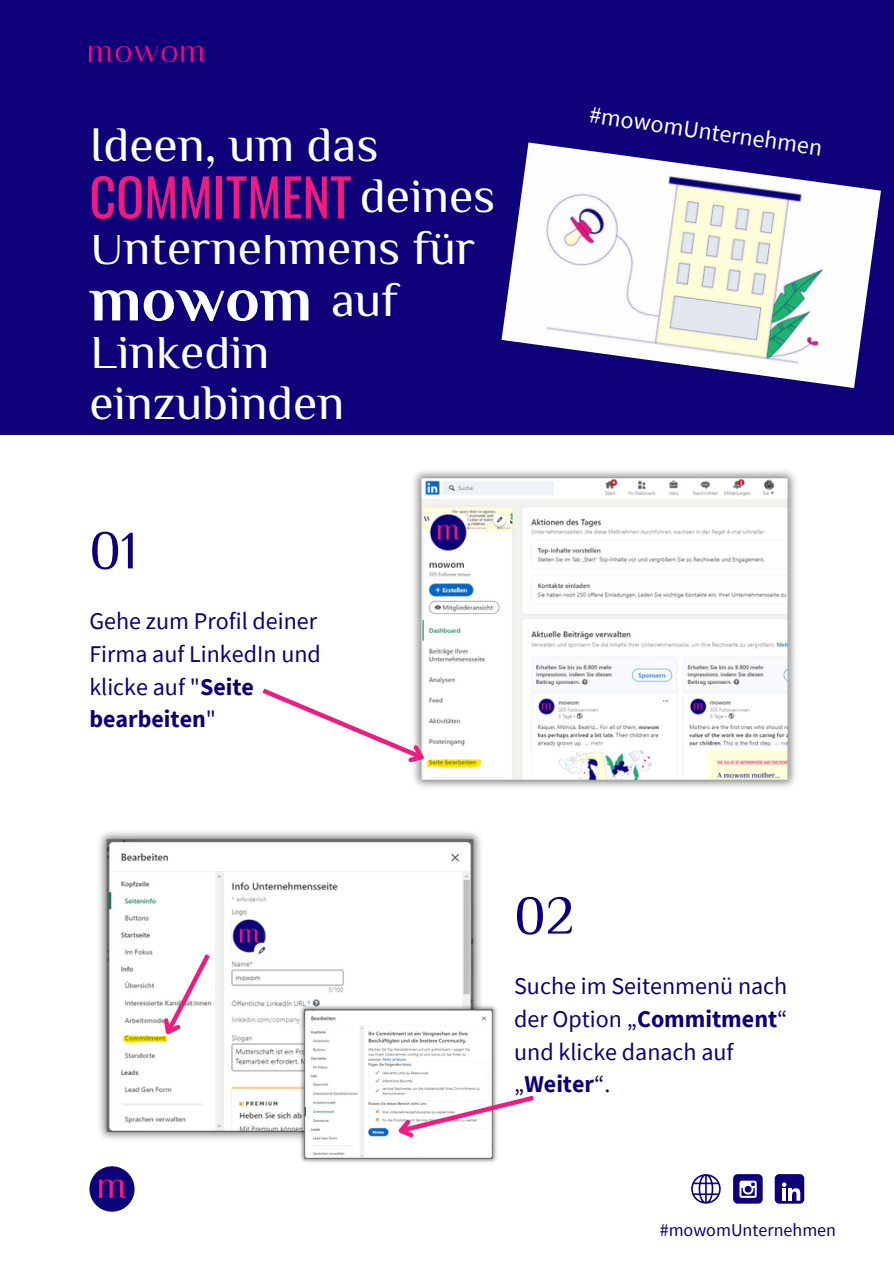
<style>
.page{position:relative;width:894px;height:1264px;background:#fff}
.page>*{position:absolute;margin:0;border:0;box-sizing:border-box;transform-origin:0 0}
.t1{font:700 63px "Philosopher";color:#fdfefe}
.t2{font:54px "Philosopher";color:#0d0078}
.t3{font:51.9px "Oswald";color:#ed1c81}
.t4{font:49.5px/51.8px "Philosopher";color:#fdfefe}
.t5{font:24px/32.7px "Source Sans Pro";color:#0d0078}
.t6{font:24px "Source Sans Pro";color:#fff}
.t7{font:18px "Source Sans Pro";color:#0d0078}
.s1{font-weight:700}
</style>
<div class="page">
<div style="left:0;top:0;width:893px;height:435px;background:#0d0078"></div>
<img style="left:413px;top:471px;width:383px;height:316px">
<img style="left:89px;top:46px;width:115px;height:16px">
<img style="left:89px;top:1166px;width:45px;height:45px">
<div style="left:774px;top:1174px;width:29px;height:29px;background:#0d0078;border-radius:4px"></div>
<svg style="left:782px;top:1182px;width:18px;height:18px"></svg>
<div style="left:733px;top:1174px;width:29px;height:29px;background:#0d0078;border-radius:4px"></div>
<svg style="left:739px;top:1180px;width:17px;height:17px"></svg>
<svg style="left:691px;top:1174px;width:29px;height:29px"></svg>
<img style="left:99px;top:832px;width:382px;height:307px">
<img style="left:501px;top:142px;width:379px;height:246px">
<svg style="left:262px;top:684px;width:171px;height:88px"></svg>
<svg style="left:153px;top:949px;width:61px;height:95px"></svg>
<img style="left:296px;top:1002px;width:201px;height:161px">
<svg style="left:390px;top:1092px;width:144px;height:53px"></svg>
<h4 class="t4" style="left:89px;top:123px;width:407px">Ideen, um das<br>Commitmet deines<br>Unternehmens für mowom</h4>
<p class="t3" style="left:89px;top:156px;width:264px">COMMITMENT</p>
<h4 class="t4" style="left:331px;top:278px;width:68px">auf</h4>
<h4 class="t4" style="left:89px;top:330px;width:256px">Linkedin einzubinden</h4>
<h4 class="t1" style="left:89px;top:279px;width:224px">mowom</h4>
<p class="t2" style="left:89px;top:532px;width:50px">01</p>
<p class="t5" style="left:89px;top:604px;width:233px">Gehe zum Profil deiner<br>Firma auf LinkedIn und klicke auf "<span class="s1">Seite bearbeiten</span>"</p>
<p class="t6" style="left:591px;top:99px;width:236px;rotate:8deg">#mowomUnternehmen</p>
<p class="t2" style="left:514px;top:897px;width:62px">02</p>
<h4 class="t5" style="left:514px;top:969px;width:275px">Suche im Seitenmenü nach der Option „<span class="s1">Commitment</span>“ und klicke danach auf „<span class="s1">Weiter</span>“.</h4>
<p class="t7" style="left:659px;top:1217px;width:178px">#mowomUnternehmen</p>
</div>
